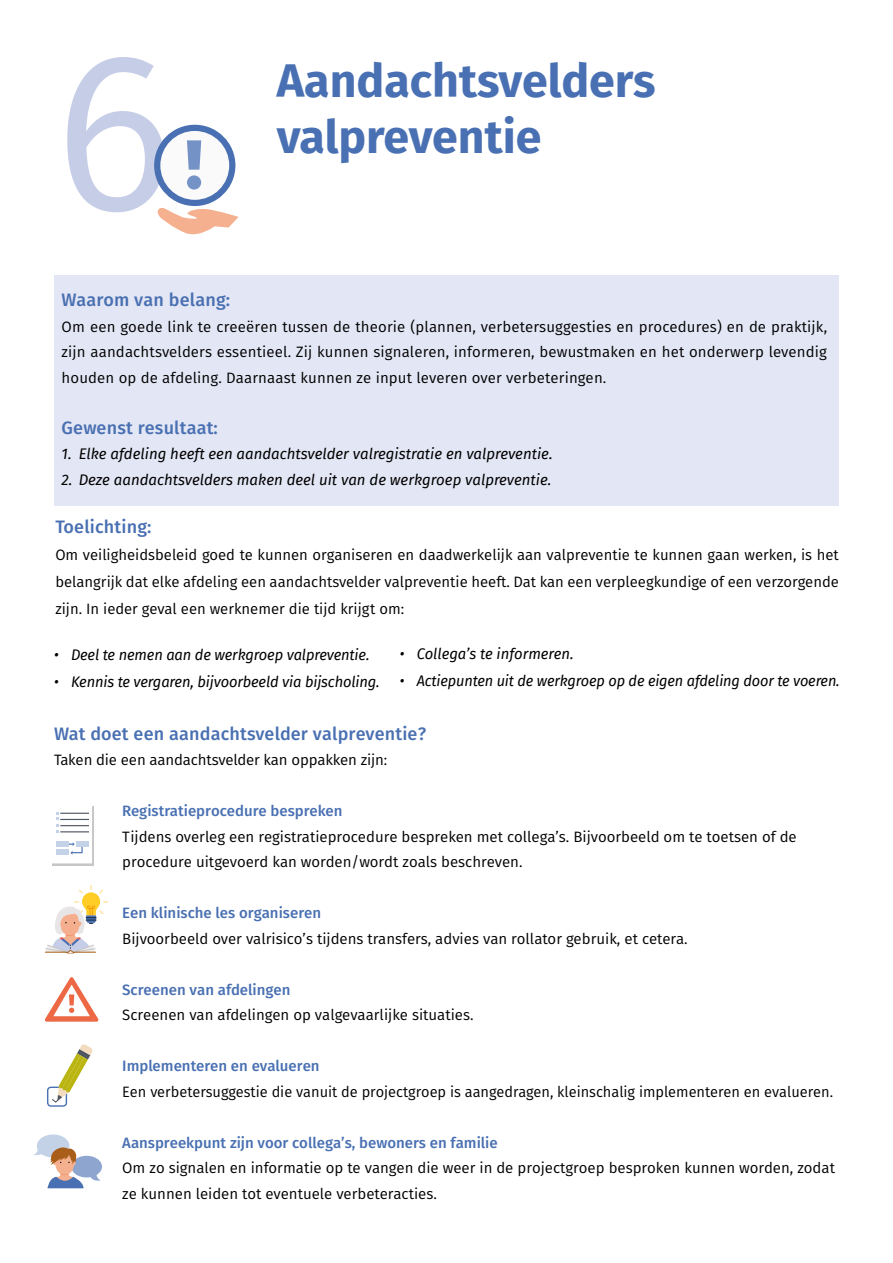
<style>
.page{position:relative;width:893px;height:1263px;background:#fff}
.page>*{position:absolute;margin:0;border:0;box-sizing:border-box;transform-origin:0 0}
.t1{font:700 46.5px/55.8px "Fira Sans";color:#4970b2}
.t2{font:500 18px "Fira Sans";letter-spacing:.01em;color:#4970b2}
.t3{font:15px/25.5px "Fira Sans";color:#000;text-align:justify}
.t4{font:italic 15px "Fira Sans";letter-spacing:-.01em;color:#000}
.t5{font:500 15px "Fira Sans";color:#4970b2}
</style>
<div class="page">
<div style="left:54px;top:275px;width:785px;height:231px;background:#e3e6f4"></div>
<svg style="left:67px;top:57px;width:172px;height:178px"></svg>
<div style="left:52px;top:811px;width:41px;height:54px;background:#dedede"></div>
<svg style="left:52px;top:811px;width:40px;height:52px;background:#e9ecf0"></svg>
<svg style="left:44px;top:885px;width:64px;height:69px"></svg>
<svg style="left:44px;top:977px;width:55px;height:45px"></svg>
<svg style="left:34px;top:1134px;width:68px;height:54px"></svg>
<div style="left:47px;top:1086px;width:20px;height:21px;border:1px solid #4970b2;border-radius:3px"></div>
<svg style="left:51px;top:1044px;width:42px;height:59px"></svg>
<h1 class="t1" style="left:277px;top:50px;width:380px">Aandachtsvelders valpreventie</h1>
<p class="t2" style="left:62px;top:287px;width:170px">Waarom van belang:</p>
<p class="t3" style="left:62px;top:315px;width:767px">Om een goede link te creeëren tussen de theorie (plannen, verbetersuggesties en procedures) en de praktijk, zijn aandachtsvelders essentieel. Zij kunnen signaleren, informeren, bewustmaken en het onderwerp levendig houden op de afdeling. Daarnaast kunnen ze input leveren over verbeteringen.</p>
<p class="t2" style="left:62px;top:415px;width:158px">Gewenst resultaat:</p>
<p class="t4" style="left:62px;top:443px;width:492px">1. Elke afdeling heeft een aandachtsvelder valregistratie en valpreventie.</p>
<p class="t4" style="left:62px;top:468px;width:491px">2. Deze aandachtsvelders maken deel uit van de werkgroep valpreventie.</p>
<p class="t2" style="left:55px;top:514px;width:98px">Toelichting:</p>
<p class="t3" style="left:55px;top:542px;width:785px;line-height:27px">Om veiligheidsbeleid goed te kunnen organiseren en daadwerkelijk aan valpreventie te kunnen gaan werken, is het belangrijk dat elke afdeling een aandachtsvelder valpreventie heeft. Dat kan een verpleegkundige of een verzorgende zijn. In ieder geval een werknemer die tijd krijgt om:</p>
<p class="t4" style="left:54px;top:643px;width:317px">• Deel te nemen aan de werkgroep valpreventie.</p>
<p class="t4" style="left:54px;top:670px;width:327px">• Kennis te vergaren, bijvoorbeeld via bijscholing.</p>
<p class="t4" style="left:400px;top:643px;width:175px">• Collega’s te informeren.</p>
<p class="t4" style="left:400px;top:670px;width:442px">• Actiepunten uit de werkgroep op de eigen afdeling door te voeren.</p>
<p class="t2" style="left:54px;top:721px;width:374px">Wat doet een aandachtsvelder valpreventie?</p>
<p class="t3" style="left:54px;top:748px;width:335px">Taken die een aandachtsvelder kan oppakken zijn:</p>
<p class="t5" style="left:122px;top:800px;width:222px">Registratieprocedure bespreken</p>
<p class="t3" style="left:122px;top:825px;width:676px">Tijdens overleg een registratieprocedure bespreken met collega’s. Bijvoorbeeld om te toetsen of de procedure uitgevoerd kan worden/wordt zoals beschreven.</p>
<p class="t5" style="left:122px;top:902px;width:200px">Een klinische les organiseren</p>
<p class="t3" style="left:122px;top:927px;width:567px">Bijvoorbeeld over valrisico’s tijdens transfers, advies van rollator gebruik, et cetera.</p>
<p class="t5" style="left:122px;top:979px;width:170px">Screenen van afdelingen</p>
<p class="t3" style="left:122px;top:1003px;width:353px">Screenen van afdelingen op valgevaarlijke situaties.</p>
<p class="t5" style="left:122px;top:1055px;width:199px">Implementeren en evalueren</p>
<p class="t3" style="left:122px;top:1080px;width:712px">Een verbetersuggestie die vanuit de projectgroep is aangedragen, kleinschalig implementeren en evalueren.</p>
<p class="t5" style="left:122px;top:1132px;width:377px">Aanspreekpunt zijn voor collega’s, bewoners en familie</p>
<p class="t3" style="left:122px;top:1156px;width:714px">Om zo signalen en informatie op te vangen die weer in de projectgroep besproken kunnen worden, zodat ze kunnen leiden tot eventuele verbeteracties.</p>
</div>
